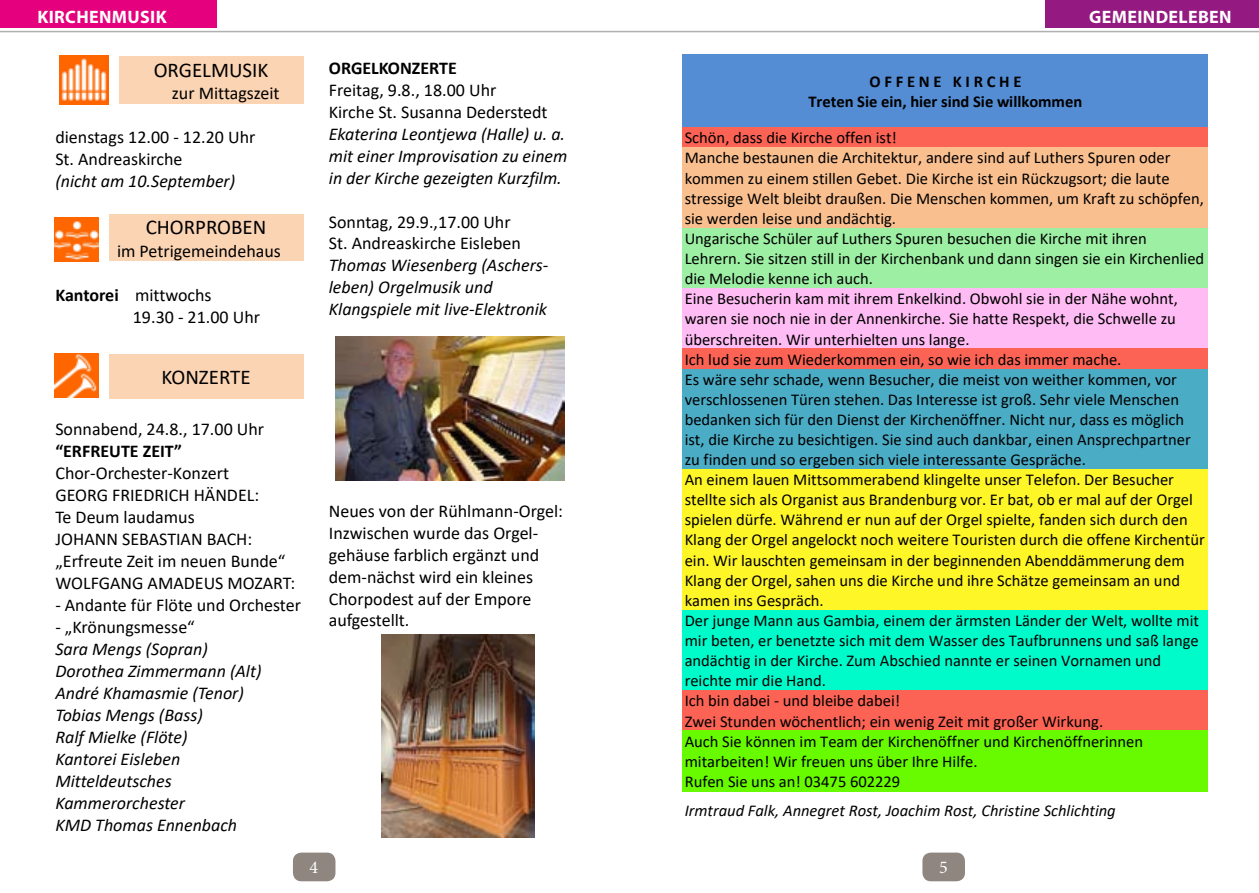
<style>
.page{position:relative;width:1259px;height:893px;background:#fff}
.page>*{position:absolute;margin:0;border:0;box-sizing:border-box;transform-origin:0 0}
.t1{font:21px "Calibri";color:#000}
.t2{font:18px/22px "Calibri";color:#000}
.t3{font:italic 18px/21.9px "Calibri";color:#000}
.t4{font:700 18px "Calibri";color:#000}
.t5{font:700 18px "Myriad Pro";letter-spacing:.02em;color:#fff}
.t6{font:18px "Minion Pro";color:#fff}
.t7{font:16.5px/20.1px "Calibri";color:#000}
.t8{font:italic 16.5px "Calibri";color:#000}
.t9{font:700 16.5px/20.1px "Calibri";color:#000;text-align:center}
.s1{font-weight:700}
</style>
<div class="page">
<div style="left:293px;top:853px;width:42px;height:28px;background:#8f8680;border-radius:9px"></div>
<div style="left:922px;top:853px;width:43px;height:28px;background:#8f8680;border-radius:9px"></div>
<div style="left:682px;top:55px;width:526px;height:16px;background:#548dd4"></div>
<div style="left:682px;top:71px;width:526px;height:20px;background:#548dd4"></div>
<div style="left:682px;top:91px;width:526px;height:20px;background:#548dd4"></div>
<div style="left:682px;top:111px;width:526px;height:16px;background:#548dd4"></div>
<div style="left:682px;top:127px;width:526px;height:21px;background:#fc6354"></div>
<div style="left:682px;top:148px;width:526px;height:20px;background:#fabf8f"></div>
<div style="left:682px;top:168px;width:526px;height:20px;background:#fabf8f"></div>
<div style="left:682px;top:188px;width:526px;height:20px;background:#fabf8f"></div>
<div style="left:682px;top:208px;width:526px;height:20px;background:#fabf8f"></div>
<div style="left:682px;top:228px;width:526px;height:20px;background:#9cefa3"></div>
<div style="left:682px;top:248px;width:526px;height:20px;background:#9cefa3"></div>
<div style="left:682px;top:268px;width:526px;height:20px;background:#9cefa3"></div>
<div style="left:682px;top:288px;width:526px;height:21px;background:#ffbbf4"></div>
<div style="left:682px;top:309px;width:526px;height:20px;background:#ffbbf4"></div>
<div style="left:682px;top:329px;width:526px;height:20px;background:#ffbbf4"></div>
<div style="left:682px;top:349px;width:526px;height:20px;background:#fc6354"></div>
<div style="left:682px;top:369px;width:526px;height:20px;background:#4bacc6"></div>
<div style="left:682px;top:389px;width:526px;height:20px;background:#4bacc6"></div>
<div style="left:682px;top:409px;width:526px;height:20px;background:#4bacc6"></div>
<div style="left:682px;top:429px;width:526px;height:20px;background:#4bacc6"></div>
<div style="left:682px;top:449px;width:526px;height:21px;background:#4bacc6"></div>
<div style="left:682px;top:470px;width:526px;height:20px;background:#fff627"></div>
<div style="left:682px;top:490px;width:526px;height:19px;background:#fff627"></div>
<div style="left:682px;top:509px;width:526px;height:21px;background:#fff627"></div>
<div style="left:682px;top:530px;width:526px;height:20px;background:#fff627"></div>
<div style="left:682px;top:550px;width:526px;height:20px;background:#fff627"></div>
<div style="left:682px;top:570px;width:526px;height:20px;background:#fff627"></div>
<div style="left:682px;top:590px;width:526px;height:20px;background:#fff627"></div>
<div style="left:682px;top:610px;width:526px;height:20px;background:#00fbcb"></div>
<div style="left:682px;top:630px;width:526px;height:20px;background:#00fbcb"></div>
<div style="left:682px;top:650px;width:526px;height:20px;background:#00fbcb"></div>
<div style="left:682px;top:670px;width:526px;height:21px;background:#00fbcb"></div>
<div style="left:682px;top:691px;width:526px;height:20px;background:#fc6354"></div>
<div style="left:682px;top:711px;width:526px;height:20px;background:#fc6354"></div>
<div style="left:682px;top:731px;width:526px;height:20px;background:#68fb00"></div>
<div style="left:682px;top:751px;width:526px;height:20px;background:#68fb00"></div>
<div style="left:682px;top:771px;width:526px;height:20px;background:#68fb00"></div>
<hr style="left:0;top:31px;width:1259px;height:1px;background:#afb0b0">
<div style="left:0;top:0;width:217px;height:28px;background:#e5007d"></div>
<div style="left:1045px;top:0;width:214px;height:28px;background:#941981"></div>
<div style="left:119px;top:56px;width:184px;height:26px;background:#fbd4b4"></div>
<div style="left:119px;top:82px;width:184px;height:22px;background:#fbd4b4"></div>
<div style="left:109px;top:214px;width:194px;height:25px;background:#fbd4b4"></div>
<div style="left:109px;top:239px;width:194px;height:22px;background:#fbd4b4"></div>
<div style="left:109px;top:355px;width:194px;height:9px;background:#fbd4b4"></div>
<div style="left:109px;top:364px;width:194px;height:25px;background:#fbd4b4"></div>
<div style="left:109px;top:389px;width:194px;height:10px;background:#fbd4b4"></div>
<img style="left:60px;top:56px;width:48px;height:48px">
<img style="left:54px;top:218px;width:44px;height:44px">
<img style="left:54px;top:354px;width:44px;height:44px">
<img style="left:335px;top:336px;width:229px;height:145px">
<img style="left:382px;top:635px;width:152px;height:203px">
<p class="t5" style="left:37px;top:6px;width:13px">KIRCHENMU</p>
<p class="t5" style="left:140px;top:6px;width:19px">SIK</p>
<p class="t5" style="left:1089px;top:6px;width:144px">GEMEINDELEBEN</p>
<p class="t1" style="left:154px;top:55px;width:116px">ORGELMUSIK</p>
<p class="t2" style="left:172px;top:82px;width:109px">zur Mittagszeit</p>
<p class="t2" style="left:55px;top:126px;width:202px">dienstags 12.00 - 12.20 Uhr<br>St. Andreaskirche</p>
<p class="t3" style="left:55px;top:170px;width:181px">(nicht am 10.September)</p>
<p class="t1" style="left:146px;top:213px;width:122px">CHORPROBEN</p>
<p class="t2" style="left:117px;top:239px;width:165px">im Petrigemeindehaus</p>
<p class="t2" style="left:133px;top:283px;width:129px;text-indent:-77px"><span class="s1">Kantorei</span> mittwochs<br>19.30 - 21.00 Uhr</p>
<p class="t4" style="left:329px;top:55px;width:130px">ORGELKONZERTE</p>
<p class="t2" style="left:329px;top:78px;width:220px">Freitag, 9.8., 18.00 Uhr<br>Kirche St. Susanna Dederstedt</p>
<p class="t3" style="left:329px;top:122px;width:240px">Ekaterina Leontjewa (Halle) u. a. mit einer Improvisation zu einem in der Kirche gezeigten Kurzfilm.</p>
<p class="t2" style="left:329px;top:210px;width:193px">Sonntag, 29.9.,17.00 Uhr<br>St. Andreaskirche Eisleben</p>
<p class="t3" style="left:329px;top:254px;width:221px">Thomas Wiesenberg (Aschers&shy;leben) Orgelmusik und<br>Klangspiele mit live-Elektronik</p>
<p class="t9" style="left:808px;top:71px;width:275px">O F F E N E K I R C H E<br>Treten Sie ein, hier sind Sie willkommen</p>
<p class="t7" style="left:684px;top:127px;width:521px">Schön, dass die Kirche offen ist!<br>Manche bestaunen die Architektur, andere sind auf Luthers Spuren oder kommen zu einem stillen Gebet. Die Kirche ist ein Rückzugsort; die laute stressige Welt bleibt draußen. Die Menschen kommen, um Kraft zu schöpfen, sie werden leise und andächtig.<br>Ungarische Schüler auf Luthers Spuren besuchen die Kirche mit ihren Lehrern. Sie sitzen still in der Kirchenbank und dann singen sie ein Kirchenlied die Melodie kenne ich auch.<br>Eine Besucherin kam mit ihrem Enkelkind. Obwohl sie in der Nähe wohnt, waren sie noch nie in der Annenkirche. Sie hatte Respekt, die Schwelle zu überschreiten. Wir unterhielten uns lange.<br>Ich lud sie zum Wiederkommen ein, so wie ich das immer mache.<br>Es wäre sehr schade, wenn Besucher, die meist von weither kommen, vor verschlossenen Türen stehen. Das Interesse ist groß. Sehr viele Menschen bedanken sich für den Dienst der Kirchenöffner. Nicht nur, dass es möglich ist, die Kirche zu besichtigen. Sie sind auch dankbar, einen Ansprechpartner zu finden und so ergeben sich viele interessante Gespräche.<br>An einem lauen Mittsommerabend klingelte unser Telefon. Der Besucher stellte sich als Organist aus Brandenburg vor. Er bat, ob er mal auf der Orgel spielen dürfe. Während er nun auf der Orgel spielte, fanden sich durch den Klang der Orgel angelockt noch weitere Touristen durch die offene Kirchentür ein. Wir lauschten gemeinsam in der beginnenden Abenddämmerung dem Klang der Orgel, sahen uns die Kirche und ihre Schätze gemeinsam an und kamen ins Gespräch.<br>Der junge Mann aus Gambia, einem der ärmsten Länder der Welt, wollte mit mir beten, er benetzte sich mit dem Wasser des Taufbrunnens und saß lange andächtig in der Kirche. Zum Abschied nannte er seinen Vornamen und reichte mir die Hand.<br>Ich bin dabei - und bleibe dabei!<br>Zwei Stunden wöchentlich; ein wenig Zeit mit großer Wirkung.<br>Auch Sie können im Team der Kirchenöffner und Kirchenöffnerinnen mitarbeiten! Wir freuen uns über Ihre Hilfe.<br>Rufen Sie uns an! 03475 602229</p>
<p class="t8" style="left:684px;top:799px;width:432px">Irmtraud Falk, Annegret Rost, Joachim Rost, Christine Schlichting</p>
<p class="t1" style="left:162px;top:363px;width:91px">KONZERTE</p>
<p class="t2" style="left:55px;top:418px;width:210px">Sonnabend, 24.8., 17.00 Uhr</p>
<p class="t4" style="left:55px;top:438px;width:128px">“ERFREUTE ZEIT”</p>
<p class="t2" style="left:55px;top:462px;width:241px">Chor-Orchester-Konzert<br>GEORG FRIEDRICH HÄNDEL:<br>Te Deum laudamus<br>JOHANN SEBASTIAN BACH: „Erfreute Zeit im neuen Bunde“<br>WOLFGANG AMADEUS MOZART:</p>
<p class="t2" style="left:55px;top:593px;width:247px">- Andante für Flöte und Orchester</p>
<p class="t2" style="left:55px;top:615px;width:141px">- „Krönungsmesse“</p>
<p class="t3" style="left:55px;top:637px;width:208px">Sara Mengs (Sopran)<br>Dorothea Zimmermann (Alt)<br>André Khamasmie (Tenor)<br>Tobias Mengs (Bass)<br>Ralf Mielke (Flöte)<br>Kantorei Eisleben<br>Mitteldeutsches<br>Kammerorchester<br>KMD Thomas Ennenbach</p>
<p class="t2" style="left:329px;top:499px;width:236px">Neues von der Rühlmann-Orgel:<br>Inzwischen wurde das Orgel&shy;gehäuse farblich ergänzt und dem-nächst wird ein kleines<br>Chorpodest auf der Empore aufgestellt.</p>
<p class="t6" style="left:310px;top:856px;width:10px">4</p>
<p class="t6" style="left:939px;top:856px;width:10px">5</p>
</div>
